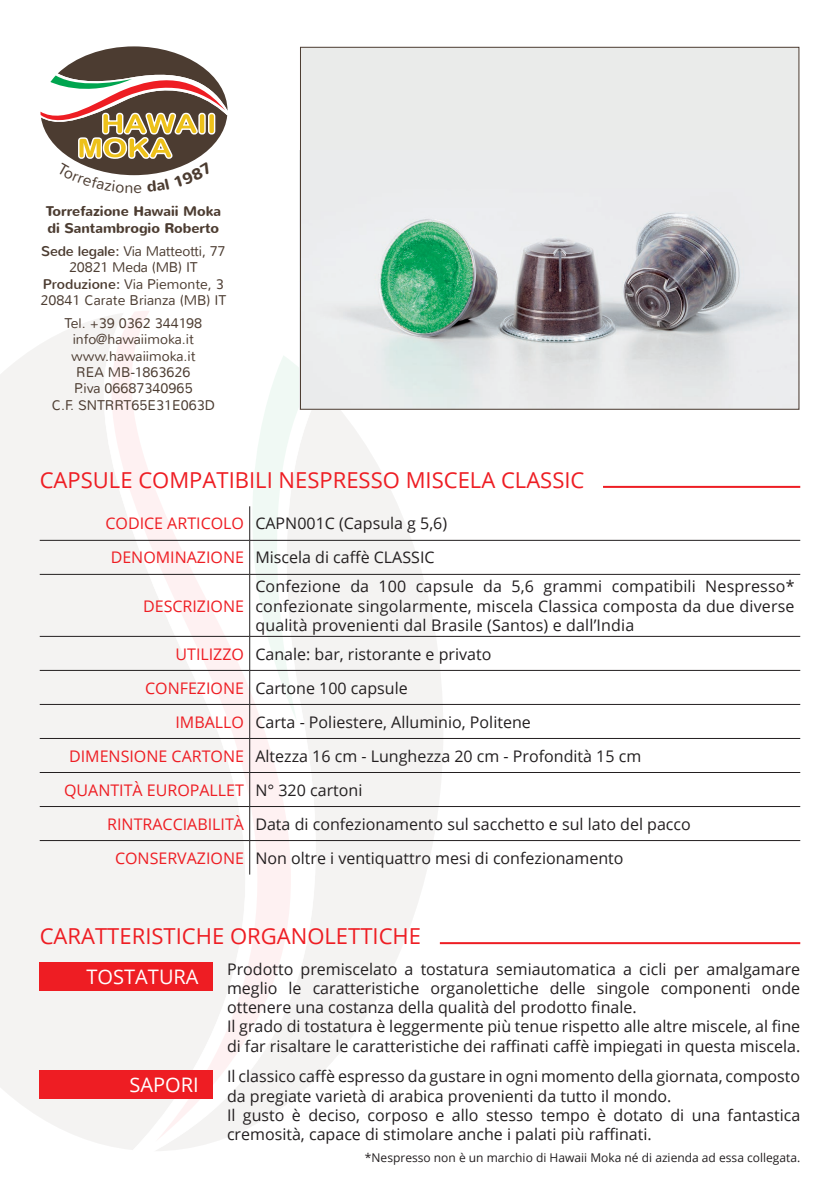
<style>
.page{position:relative;width:840px;height:1191px;background:#fff}
.page>*{position:absolute;margin:0;border:0;box-sizing:border-box;transform-origin:0 0}
.t1{font:22px "Open Sans";color:#ee1d23}
.t2{font:20px "Open Sans";color:#fff}
.t3{font:16px/19.2px "Open Sans";color:#231f20}
.t4{font:16px "Open Sans";color:#ee1d23}
.t5{font:300 14px/16.4px "Nunito";color:#4c3c31;text-align:center}
.t6{font:700 14px/16.8px "Nunito";color:#4c3c31}
.t7{font:12px "Open Sans";color:#231f20}
.s1{font-weight:400}
.s2{color:#ee1d23}
.s3{color:#231f20}
</style>
<div class="page">
<svg style="left:350px;top:423px;width:93px;height:616px;fill:#f4f3f2"></svg>
<div style="left:0;top:332px;width:63px;height:798px;background:#f4f3f2"></div>
<svg style="left:93px;top:310px;width:257px;height:841px;fill:#f4f3f2"></svg>
<svg style="left:63px;top:311px;width:260px;height:830px;fill:#f4f3f2"></svg>
<hr style="left:249px;top:506px;width:1px;height:34px;background:#231f20">
<hr style="left:40px;top:540px;width:209px;height:1px;background:#231f20">
<hr style="left:249px;top:540px;width:550px;height:1px;background:#231f20">
<hr style="left:249px;top:540px;width:1px;height:34px;background:#231f20">
<hr style="left:40px;top:574px;width:209px;height:1px;background:#231f20">
<hr style="left:249px;top:574px;width:550px;height:1px;background:#231f20">
<hr style="left:249px;top:574px;width:1px;height:62px;background:#231f20">
<hr style="left:40px;top:636px;width:209px;height:1px;background:#231f20">
<hr style="left:249px;top:636px;width:550px;height:1px;background:#231f20">
<hr style="left:249px;top:636px;width:1px;height:34px;background:#231f20">
<hr style="left:40px;top:670px;width:209px;height:1px;background:#231f20">
<hr style="left:249px;top:670px;width:550px;height:1px;background:#231f20">
<hr style="left:249px;top:670px;width:1px;height:34px;background:#231f20">
<hr style="left:40px;top:704px;width:209px;height:1px;background:#231f20">
<hr style="left:249px;top:704px;width:550px;height:1px;background:#231f20">
<hr style="left:249px;top:704px;width:1px;height:34px;background:#231f20">
<hr style="left:40px;top:738px;width:209px;height:1px;background:#231f20">
<hr style="left:249px;top:738px;width:550px;height:1px;background:#231f20">
<hr style="left:249px;top:738px;width:1px;height:34px;background:#231f20">
<hr style="left:40px;top:772px;width:209px;height:1px;background:#231f20">
<hr style="left:249px;top:772px;width:550px;height:1px;background:#231f20">
<hr style="left:249px;top:772px;width:1px;height:34px;background:#231f20">
<hr style="left:40px;top:806px;width:209px;height:1px;background:#231f20">
<hr style="left:249px;top:806px;width:550px;height:1px;background:#231f20">
<hr style="left:249px;top:806px;width:1px;height:34px;background:#231f20">
<hr style="left:40px;top:840px;width:209px;height:1px;background:#231f20">
<hr style="left:249px;top:840px;width:550px;height:1px;background:#231f20">
<hr style="left:249px;top:840px;width:1px;height:34px;background:#231f20">
<div style="left:300px;top:47px;width:498px;height:362px;background:#eaebea"></div>
<img style="left:347px;top:213px;width:444px;height:180px">
<hr style="left:602px;top:486px;width:197px;height:2px;background:#ee1d23">
<div style="left:40px;top:962px;width:173px;height:29px;background:#ee1d23"></div>
<div style="left:40px;top:1070px;width:173px;height:28px;background:#ee1d23"></div>
<hr style="left:439px;top:942px;width:360px;height:2px;background:#ee1d23">
<svg style="left:40px;top:46px;width:187px;height:130px"></svg>
<p class="t6" style="left:46px;top:203px;width:177px">Torrefazione Hawaii Moka di Santambrogio Roberto</p>
<p class="t5" style="left:40px;top:243px;width:187px"><span class="s1">Sede legale:</span> Via Matteotti, 77<br>20821 Meda (MB) IT<br><span class="s1">Produzione:</span> Via Piemonte, 3<br>20841 Carate Brianza (MB) IT</p>
<p class="t5" style="left:52px;top:315px;width:165px">Tel. +39 0362 344198 info@hawaiimoka.it www.hawaiimoka.it<br>REA MB-1863626<br>P.iva 06687340965<br>C.F. SNTRRT65E31E063D</p>
<h1 class="t1" style="left:40px;top:465px;width:546px">CAPSULE COMPATIBILI NESPRESSO MISCELA CLASSIC</h1>
<p class="t3" style="left:105px;top:506px;width:343px;line-height:34px;text-align:center"><span class="s2">CODICE ARTICOLO</span> CAPN001C (Capsula g 5,6)<br><span class="s2">DENOMINAZIONE</span> Miscela di caffè CLASSIC</p>
<p class="t4" style="left:143px;top:595px;width:102px">DESCRIZIONE</p>
<p class="t3" style="left:255px;top:576px;width:540px;text-align:justify">Confezione da 100 capsule da 5,6 grammi compatibili Nespresso* confezionate singolarmente, miscela Classica composta da due diverse qualità provenienti dal Brasile (Santos) e dall’India</p>
<p class="t3" style="left:145px;top:636px;width:347px;line-height:34px;text-indent:30px"><span class="s2">UTILIZZO</span> Canale: bar, ristorante e privato<br><span class="s2">CONFEZIONE</span> Cartone 100 capsule</p>
<p class="t3" style="left:175px;top:711px;width:356px"><span class="s2">IMBALLO</span> Carta - Poliestere, Alluminio, Politene</p>
<p class="t3" style="left:69px;top:746px;width:573px"><span class="s2">DIMENSIONE CARTONE</span> Altezza 16 cm - Lunghezza 20 cm - Profondità 15 cm</p>
<p class="t4" style="left:64px;top:779px;width:300px">QUANTITÀ EUROPALLET <span class="s3">N° 320 cartoni</span></p>
<p class="t3" style="left:107px;top:814px;width:584px"><span class="s2">RINTRACCIABILITÀ</span> Data di confezionamento sul sacchetto e sul lato del pacco</p>
<p class="t3" style="left:115px;top:848px;width:509px"><span class="s2">CONSERVAZIONE</span> Non oltre i ventiquattro mesi di confezionamento</p>
<h1 class="t1" style="left:40px;top:921px;width:382px">CARATTERISTICHE ORGANOLETTICHE</h1>
<p class="t3" style="left:227px;top:959px;width:574px">Prodotto premiscelato a tostatura semiautomatica a cicli per amalgamare meglio le caratteristiche organolettiche delle singole componenti onde ottenere una costanza della qualità del prodotto finale.<br>Il grado di tostatura è leggermente più tenue rispetto alle altre miscele, al fine di far risaltare le caratteristiche dei raffinati caffè impiegati in questa miscela.</p>
<p class="t3" style="left:227px;top:1066px;width:574px">Il classico caffè espresso da gustare in ogni momento della giornata, composto da pregiate varietà di arabica provenienti da tutto il mondo.<br>Il gusto è deciso, corposo e allo stesso tempo è dotato di una fantastica cremosità, capace di stimolare anche i palati più raffinati.</p>
<p class="t2" style="left:86px;top:963px;width:113px">TOSTATURA</p>
<p class="t2" style="left:129px;top:1071px;width:71px">SAPORI</p>
<p class="t7" style="left:365px;top:1149px;width:436px">*Nespresso non è un marchio di Hawaii Moka né di azienda ad essa collegata.</p>
</div>
